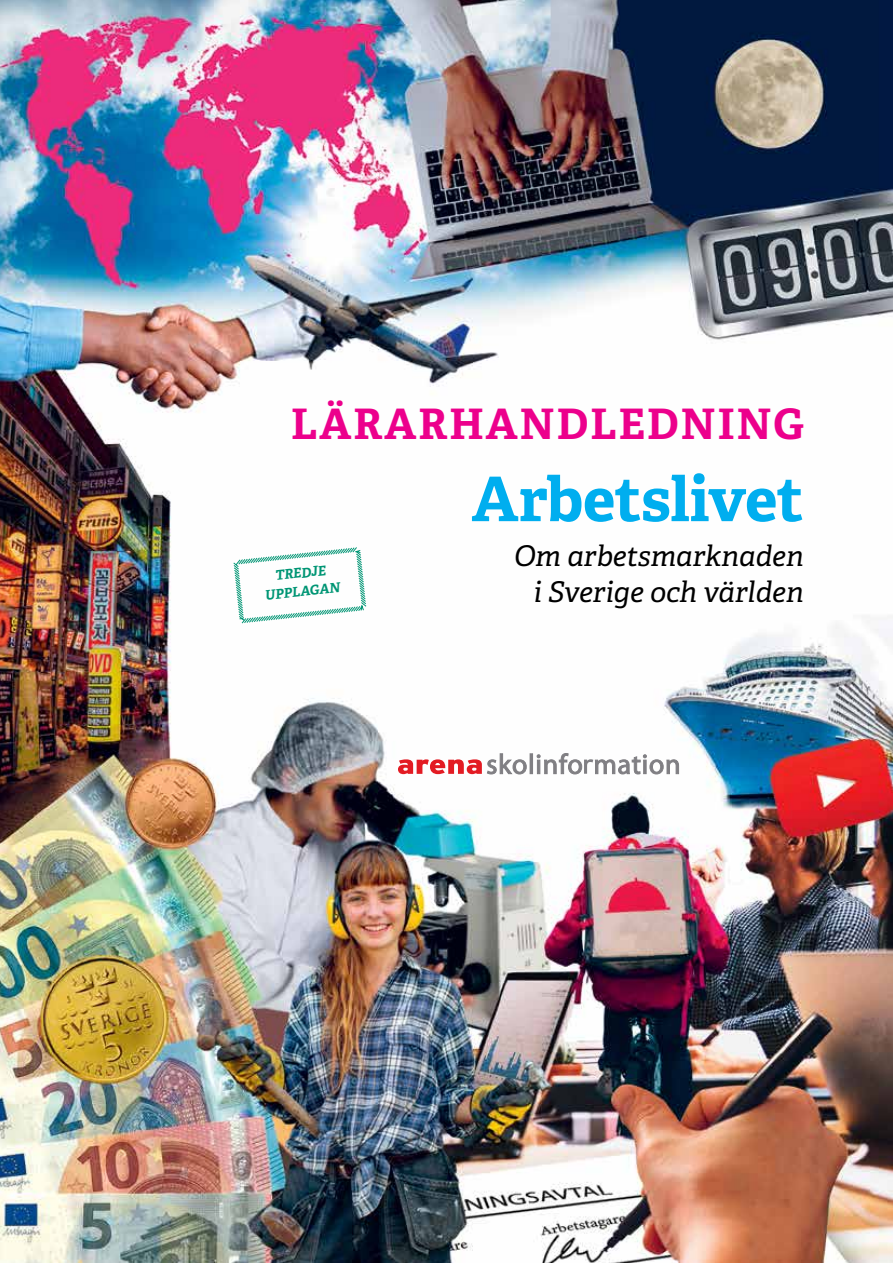
<style>
.page{position:relative;width:893px;height:1263px;background:#fff}
.page>*{position:absolute;margin:0;border:0;box-sizing:border-box;transform-origin:0 0}
.t1{font:700 61.5px "Adelle Basic";letter-spacing:-.01em;color:#00aeef}
.t2{font:700 42px "Adelle Basic";letter-spacing:.05em;color:#ec008c}
.t3{font:italic 28.5px/36px "Adelle Basic";color:#000;text-align:right}
.t4{font:italic 700 13.35px/18.3px "Adelle Basic";color:#009574;text-align:center}
</style>
<div class="page">
<img style="left:0;top:0;width:893px;height:1263px">
<svg style="left:232px;top:546px;width:135px;height:78px"></svg>
<svg style="left:398px;top:753px;width:129px;height:21px"></svg>
<div style="left:530px;top:753px;width:3px;height:21px;border:1px solid #807f83"></div>
<svg style="left:537px;top:753px;width:142px;height:23px"></svg>
<h2 class="t2" style="left:291px;top:397px;width:514px">LÄRARHANDLEDNING</h2>
<h1 class="t1" style="left:472px;top:460px;width:333px">Arbetslivet</h1>
<p class="t3" style="left:514px;top:538px;width:291px">Om arbetsmarknaden i Sverige och världen</p>
<p class="t4" style="left:262px;top:568px;width:77px;rotate:-6deg">TREDJE<br>UPPLAGAN</p>
</div>
